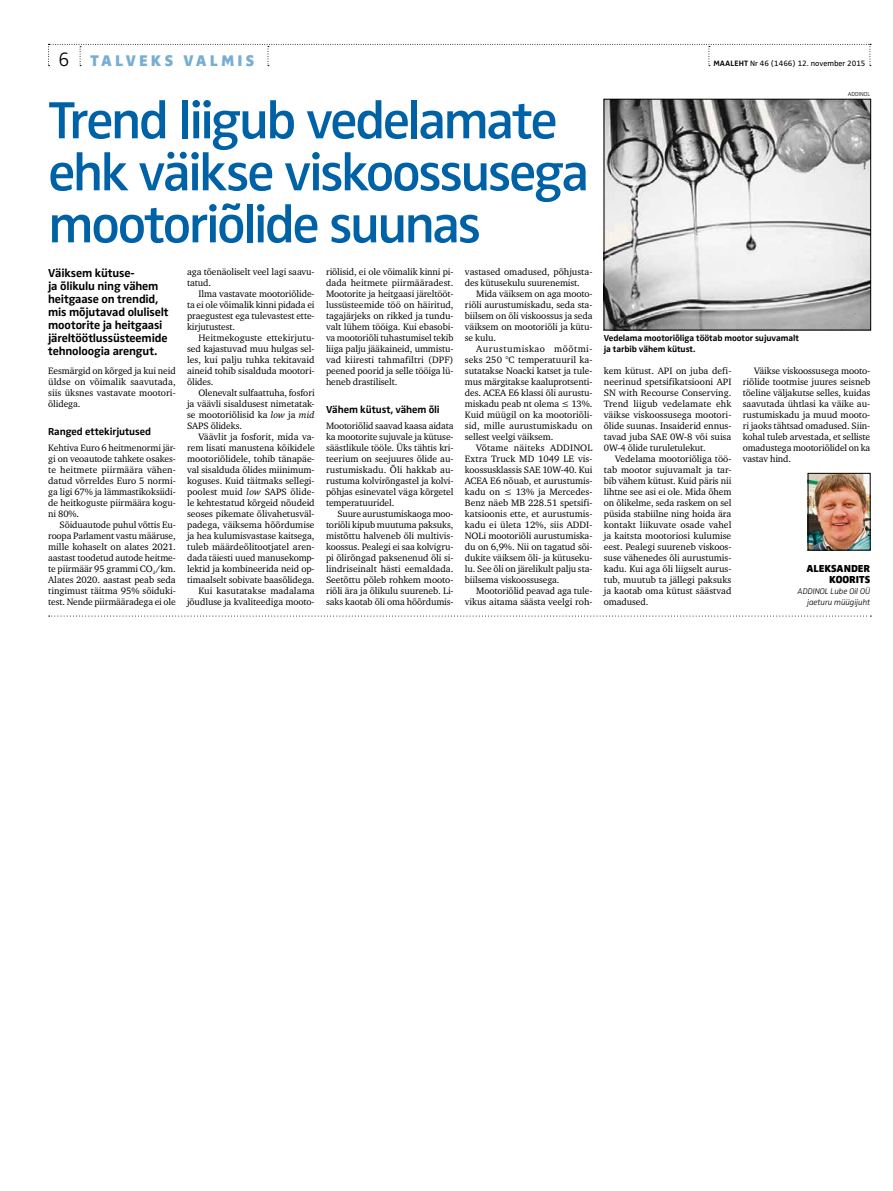
<style>
.page{position:relative;width:893px;height:1191px;background:#fff}
.page>*{position:absolute;margin:0;border:0;box-sizing:border-box;transform-origin:0 0}
.t1{font:600 54px/52px "Zwo Pro";letter-spacing:-.05em;color:#0062a6}
.t2{font:900 16px "Zwo Pro";letter-spacing:.19em;color:#78aed3}
.t3{font:700 12px/13px "Zwo Pro";letter-spacing:-.015em;color:#000}
.t4{font:700 10.5px "Zwo Pro";letter-spacing:-.01em;color:#000}
.t5{font:900 10.5px/11px "Zwo Pro";color:#000}
.t6{font:9.5px/11px "Charter ITC";letter-spacing:-.01em;color:#000;text-align:justify}
.t7{font:700 9px/11px "Zwo Pro";letter-spacing:-.01em;color:#000}
.t8{font:italic 300 8.5px/11px "Zwo Pro";letter-spacing:-.01em;color:#000;text-align:right}
.t9{font:8px "Zwo Pro";color:#000}
.t10{font:300 6px "Zwo Pro";color:#000}
.s1{font-weight:300;font-size:20px;color:#000}
.s2{font-weight:700}
.s3{font-style:italic}
</style>
<div class="page">
<svg style="left:48px;top:44px;width:823px;height:22px"></svg>
<svg style="left:49px;top:615px;width:822px;height:1px"></svg>
<img style="left:606px;top:101px;width:263px;height:227px">
<div style="left:604px;top:99px;width:267px;height:231px;border:1px solid #000"></div>
<img style="left:810px;top:475px;width:58px;height:73px">
<div style="left:808px;top:473px;width:62px;height:77px;border:1px solid #000"></div>
<h2 class="t2" style="left:58px;top:51px;width:198px"><span class="s1">6</span> TALVEKS VALMIS</h2>
<p class="t9" style="left:713px;top:59px;width:154px"><span class="s2">MAALEHT</span> Nr 46 (1466) 12. november 2015</p>
<h1 class="t1" style="left:48px;top:95px;width:543px">Trend liigub vedelamate ehk väikse viskoossusega mootoriõlide suunas</h1>
<p class="t10" style="left:848px;top:90px;width:24px">Addinol</p>
<p class="t3" style="left:48px;top:267px;width:122px">Väiksem kütuse-<br>ja õlikulu ning vähem heitgaase on trendid, mis mõjutavad oluliselt mootorite ja heitgaasi järeltöötlussüsteemide tehnoloogia arengut.</p>
<p class="t6" style="left:48px;top:365px;width:129px">Eesmärgid on kõrged ja kui neid üldse on võimalik saavutada, siis üksnes vastavate mootori&shy;õlidega.</p>
<p class="t4" style="left:48px;top:425px;width:104px">Ranged ettekirjutused</p>
<p class="t6" style="left:48px;top:442px;width:129px">Kehtiva Euro 6 heitmenormi jär&shy;gi on veoautode tahkete osakes&shy;te heitmete piirmäära vähen&shy;datud võrreldes Euro 5 normi&shy;ga ligi 67% ja lämmastikoksiidi&shy;de heitkoguste piirmäära kogu&shy;ni 80%.</p>
<p class="t6" style="left:48px;top:519px;width:129px;text-indent:11px">Sõiduautode puhul võttis Eu&shy;roopa Parlament vastu määruse, mille kohaselt on alates 2021. aastast toodetud autode heitme&shy;te piirmäär 95 grammi CO<sub>2</sub>/km.<br>Alates 2020. aastast peab seda tingimust täitma 95% sõiduki&shy;test. Nende piirmääradega ei ole</p>
<p class="t6" style="left:187px;top:266px;width:129px">aga tõenäoliselt veel lagi saavu&shy;tatud.</p>
<p class="t6" style="left:187px;top:288px;width:129px;text-indent:11px">Ilma vastavate mootoriõlide&shy;ta ei ole võimalik kinni pidada ei praegustest ega tulevastest ette&shy;kirjutustest.</p>
<p class="t6" style="left:187px;top:332px;width:129px;text-indent:11px">Heitmekoguste ettekirjutu&shy;sed kajastuvad muu hulgas sel&shy;les, kui palju tuhka tekitavaid aineid tohib sisalduda mootori&shy;õlides.</p>
<p class="t6" style="left:187px;top:387px;width:129px;text-indent:11px">Olenevalt sulfaattuha, fosfori ja väävli sisaldusest nimetatak&shy;se mootoriõlisid ka <span class="s3">low</span> ja <span class="s3">mid </span>SAPS õlideks.</p>
<p class="t6" style="left:187px;top:431px;width:129px;text-align:right">Väävlit ja fosforit, mida va&shy;rem lisati manustena kõikidele mootoriõlidele, tohib tänapäe&shy;val sisalduda õlides miinimum&shy;koguses. Kuid täitmaks sellegi&shy;poolest muid <span class="s3">low</span> SAPS õlide&shy;le kehtestatud kõrgeid nõudeid seoses pikemate õlivahetusväl&shy;padega, väiksema hõõrdumise ja hea kulumisvastase kaitsega, tuleb määrdeõlitootjatel aren&shy;dada täiesti uued manusekomp&shy;lektid ja kombineerida neid op&shy;timaalselt sobivate baasõlidega.<br>Kui kasutatakse madalama jõudluse ja kvaliteediga mooto-</p>
<p class="t6" style="left:326px;top:266px;width:129px">riõlisid, ei ole võimalik kinni pi&shy;dada heitmete piirmääradest.<br>Mootorite ja heitgaasi järeltööt&shy;lussüsteemide töö on häiritud, tagajärjeks on rikked ja tundu&shy;valt lühem tööiga. Kui ebasobi&shy;va mootoriõli tuhastumisel tekib liiga palju jääkaineid, ummistu&shy;vad kiiresti tahmafiltri (DPF) peened poorid ja selle tööiga lü&shy;heneb drastiliselt.</p>
<p class="t4" style="left:326px;top:403px;width:115px">Vähem kütust, vähem õli</p>
<p class="t6" style="left:326px;top:420px;width:129px">Mootoriõlid saavad kaasa aidata ka mootorite sujuvale ja kütuse&shy;säästlikule tööle. Üks tähtis kri&shy;teerium on seejuures õlide au&shy;rustumiskadu. Õli hakkab au&shy;rustuma kolvirõngastel ja kolvi&shy;põhjas esinevatel väga kõrgetel temperatuuridel.</p>
<p class="t6" style="left:326px;top:508px;width:129px;text-indent:11px">Suure aurustumiskaoga moo&shy;toriõli kipub muutuma paksuks, mistõttu halveneb õli multivis&shy;koossus. Pealegi ei saa kolvigru&shy;pi õlirõngad paksenenud õli si&shy;lindriseinalt hästi eemaldada.<br>Seetõttu põleb rohkem mooto&shy;riõli ära ja õlikulu suureneb. Li&shy;saks kaotab õli oma hõõrdumis-</p>
<p class="t6" style="left:465px;top:266px;width:129px">vastased omadused, põhjusta&shy;des kütusekulu suurenemist.</p>
<p class="t6" style="left:465px;top:288px;width:129px;text-indent:11px">Mida väiksem on aga mooto&shy;riõli aurustumiskadu, seda sta&shy;biilsem on õli viskoossus ja seda väiksem on mootoriõli ja kütu&shy;se kulu.</p>
<p class="t6" style="left:465px;top:343px;width:129px;text-indent:11px">Aurustumiskao mõõtmi&shy;seks 250 °C temperatuuril ka&shy;sutatakse Noacki katset ja tule&shy;mus märgitakse kaaluprotsenti&shy;des. ACEA E6 klassi õli aurustu&shy;miskadu peab nt olema ≤ 13%.<br>Kuid müügil on ka mootoriõli&shy;sid, mille aurustumiskadu on sellest veelgi väiksem.</p>
<p class="t6" style="left:465px;top:442px;width:129px;text-indent:11px">Võtame näiteks ADDINOL Extra Truck MD 1049 LE vis&shy;koossusklassis SAE 10W-40. Kui ACEA E6 nõuab, et aurustumis&shy;kadu on ≤ 13% ja Mercedes-Benz näeb MB 228.51 spetsifi&shy;katsioonis ette, et aurustumis&shy;kadu ei ületa 12%, siis ADDI-NOLi mootoriõli aurustumiska&shy;du on 6,9%. Nii on tagatud sõi&shy;dukite väiksem õli- ja kütuseku&shy;lu. See õli on järelikult palju sta&shy;biilsema viskoossusega.</p>
<p class="t6" style="left:465px;top:585px;width:129px;text-align:right">Mootoriõlid peavad aga tule&shy;vikus aitama säästa veelgi roh-</p>
<p class="t7" style="left:604px;top:333px;width:197px">Vedelama mootoriõliga töötab mootor sujuvamalt ja tarbib vähem kütust.</p>
<p class="t6" style="left:604px;top:365px;width:129px">kem kütust. API on juba defi&shy;neerinud spetsifikatsiooni API SN with Recourse Conserving.<br>Trend liigub vedelamate ehk väikse viskoossusega mootori&shy;õlide suunas. Insaiderid ennus&shy;tavad juba SAE 0W-8 või suisa 0W-4 õlide turuletulekut.</p>
<p class="t6" style="left:604px;top:453px;width:129px;text-indent:11px">Vedelama mootoriõliga töö&shy;tab mootor sujuvamalt ja tar&shy;bib vähem kütust. Kuid päris nii lihtne see asi ei ole. Mida õhem on õlikelme, seda raskem on sel püsida stabiilne ning hoida ära kontakt liikuvate osade vahel ja kaitsta mootoriosi kulumise eest. Pealegi suureneb viskoos&shy;suse vähenedes õli aurustumis&shy;kadu. Kui aga õli liigselt aurus&shy;tub, muutub ta jällegi paksuks ja kaotab oma kütust säästvad omadused.</p>
<p class="t6" style="left:743px;top:365px;width:129px;text-indent:11px">Väikse viskoossusega mooto&shy;riõlide tootmise juures seisneb tõeline väljakutse selles, kuidas saavutada ühtlasi ka väike au&shy;rustumiskadu ja muud mooto&shy;ri jaoks tähtsad omadused. Siin&shy;kohal tuleb arvestada, et selliste omadustega mootoriõlidel on ka vastav hind.</p>
<p class="t5" style="left:806px;top:563px;width:14px">ALEK-SA</p>
<p class="t5" style="left:829px;top:563px;width:42px;text-indent:14px">NDER<br>KOORITS</p>
<p class="t8" style="left:797px;top:586px;width:74px">ADDINOL Lube Oil OÜ jaeturu müügijuht</p>
</div>
